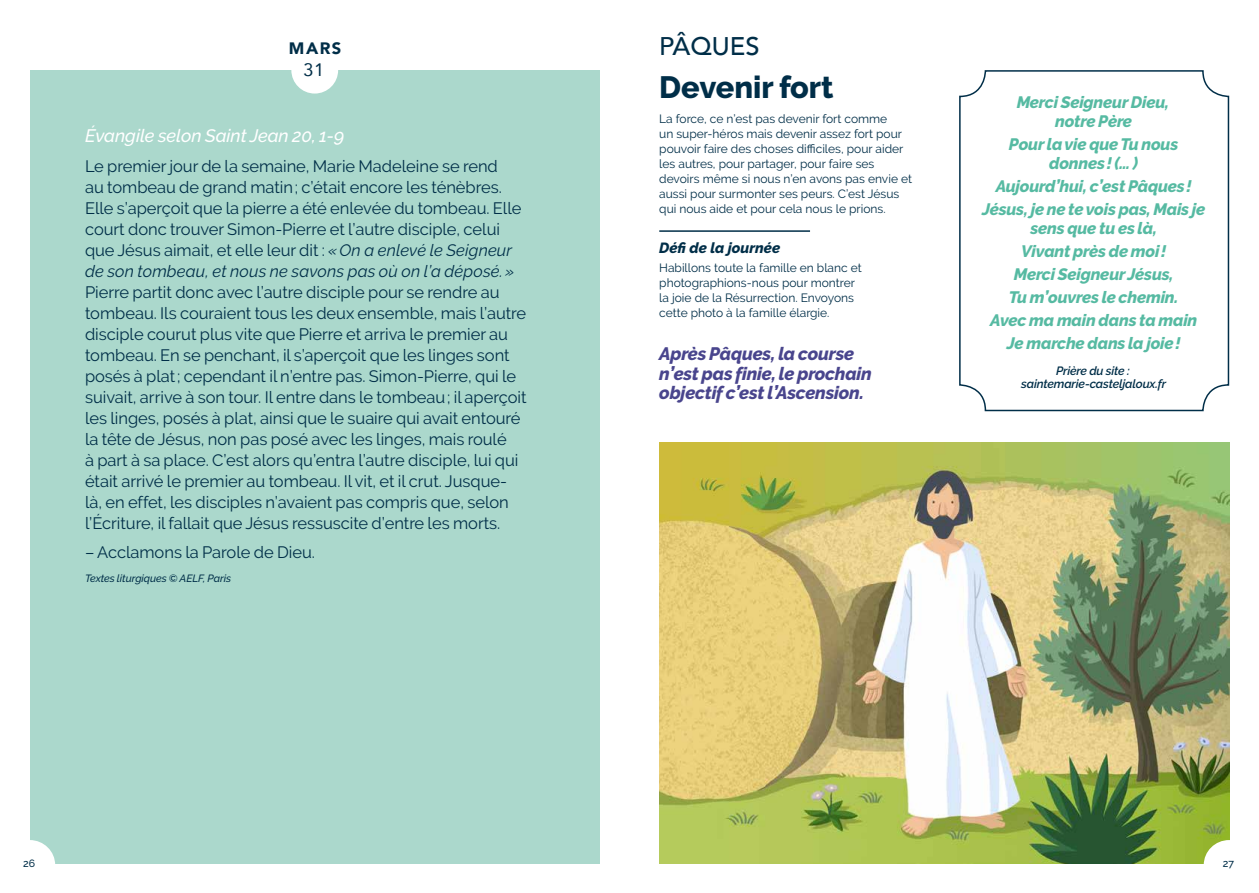
<style>
.page{position:relative;width:1259px;height:893px;background:#fff}
.page>*{position:absolute;margin:0;border:0;box-sizing:border-box;transform-origin:0 0}
.t1{font:800 30.75px "Raleway";color:#002e48}
.t2{font:500 25.5px "Avenir";color:#002e48}
.t3{font:italic 800 18px/19.5px "Raleway";letter-spacing:-.01em;color:#49458d}
.t4{font:italic 500 18px "Raleway";letter-spacing:-.005em;color:#fff}
.t5{font:18px "Avenir";color:#002e48}
.t6{font:16.5px/21px "Raleway";color:#002e48}
.t7{font:italic 800 16.5px/23px "Raleway";letter-spacing:-.01em;color:#56baa2;text-align:center}
.t8{font:900 16.5px "Avenir";color:#002e48}
.t9{font:italic 800 14.7px "Raleway";color:#002e48}
.t10{font:12px/15px "Raleway";color:#002e48}
.t11{font:italic 600 12px/13.5px "Raleway";letter-spacing:-.01em;color:#002e48;text-align:center}
.t12{font:italic 500 10.5px "Raleway";letter-spacing:-.005em;color:#002e48}
.t13{font:500 10.5px "Raleway";color:#002e48}
.s1{font-style:italic}
</style>
<div class="page">
<div style="left:30px;top:70px;width:570px;height:793px;background:#abd8cc"></div>
<img style="left:659px;top:442px;width:570px;height:421px">
<div style="left:1203px;top:840px;width:51px;height:50px;background:#fff;border-radius:50%"></div>
<div style="left:4px;top:840px;width:51px;height:50px;background:#fff;border-radius:50%"></div>
<div style="left:959px;top:70px;width:270px;height:341px;border:2px solid #002e48;border-radius:26px"></div>
<div style="left:291px;top:47px;width:47px;height:47px;background:#fff;border-radius:50%"></div>
<hr style="left:659px;top:230px;width:151px;height:2px;background:#002e48">
<p class="t8" style="left:289px;top:34px;width:54px">MARS</p>
<h2 class="t2" style="left:659px;top:24px;width:102px">PÂQUES</h2>
<h1 class="t1" style="left:659px;top:69px;width:176px">Devenir fort</h1>
<p class="t10" style="left:659px;top:111px;width:254px">La force, ce n’est pas devenir fort comme<br>un super-héros mais devenir assez fort pour pouvoir faire des choses difficiles, pour aider les autres, pour partager, pour faire ses devoirs même si nous n’en avons pas envie et aussi pour surmonter ses peurs. C’est Jésus qui nous aide et pour cela nous le prions.</p>
<p class="t9" style="left:659px;top:239px;width:122px">Défi de la journée</p>
<p class="t10" style="left:659px;top:261px;width:204px">Habillons toute la famille en blanc et photographions-nous pour montrer la joie de la Résurrection. Envoyons cette photo à la famille élargie.</p>
<p class="t3" style="left:659px;top:344px;width:214px">Après Pâques, la course n’est pas finie, le prochain objectif c’est l’Ascension.</p>
<p class="t5" style="left:304px;top:55px;width:22px">31</p>
<p class="t4" style="left:85px;top:126px;width:261px">Évangile selon Saint Jean 20, 1-9</p>
<p class="t6" style="left:85px;top:155px;width:438px">Le premier jour de la semaine, Marie Madeleine se rend<br>au tombeau de grand matin; c’était encore les ténèbres.<br>Elle s’aperçoit que la pierre a été enlevée du tombeau. Elle court donc trouver Simon-Pierre et l’autre disciple, celui que Jésus aimait, et elle leur dit : <span class="s1">«On a enlevé le Seigneur de son tombeau, et nous ne savons pas où on l’a déposé.»</span></p>
<p class="t6" style="left:85px;top:282px;width:443px">Pierre partit donc avec l’autre disciple pour se rendre au tombeau. Ils couraient tous les deux ensemble, mais l’autre disciple courut plus vite que Pierre et arriva le premier au tombeau. En se penchant, il s’aperçoit que les linges sont posés à plat; cependant il n’entre pas. Simon-Pierre, qui le suivait, arrive à son tour. Il entre dans le tombeau; il aperçoit les linges, posés à plat, ainsi que le suaire qui avait entouré la tête de Jésus, non pas posé avec les linges, mais roulé<br>à part à sa place. C’est alors qu’entra l’autre disciple, lui qui était arrivé le premier au tombeau. Il vit, et il crut. Jusque&shy;là, en effet, les disciples n’avaient pas compris que, selon l’Écriture, il fallait que Jésus ressuscite d’entre les morts.</p>
<p class="t6" style="left:85px;top:542px;width:231px">– Acclamons la Parole de Dieu.</p>
<p class="t12" style="left:85px;top:572px;width:147px">Textes liturgiques © AELF, Paris</p>
<p class="t7" style="left:1016px;top:93px;width:154px;line-height:18.8px">Merci Seigneur Dieu, notre Père</p>
<p class="t7" style="left:1009px;top:135px;width:171px;line-height:18.8px">Pour la vie que Tu nous donnes! (… )</p>
<p class="t7" style="left:982px;top:175px;width:225px">Aujourd’hui, c’est Pâques!<br>Jésus, je ne te vois pas, Mais je</p>
<p class="t7" style="left:990px;top:216px;width:209px">sens que tu es là,<br>Vivant près de moi!<br>Merci Seigneur Jésus,<br>Tu m’ouvres le chemin.<br>Avec ma main dans ta main<br>Je marche dans la joie!</p>
<p class="t11" style="left:1021px;top:364px;width:146px">Prière du site : saintemarie-casteljaloux.fr</p>
<p class="t13" style="left:23px;top:857px;width:13px">26</p>
<p class="t13" style="left:1222px;top:857px;width:13px">27</p>
</div>
